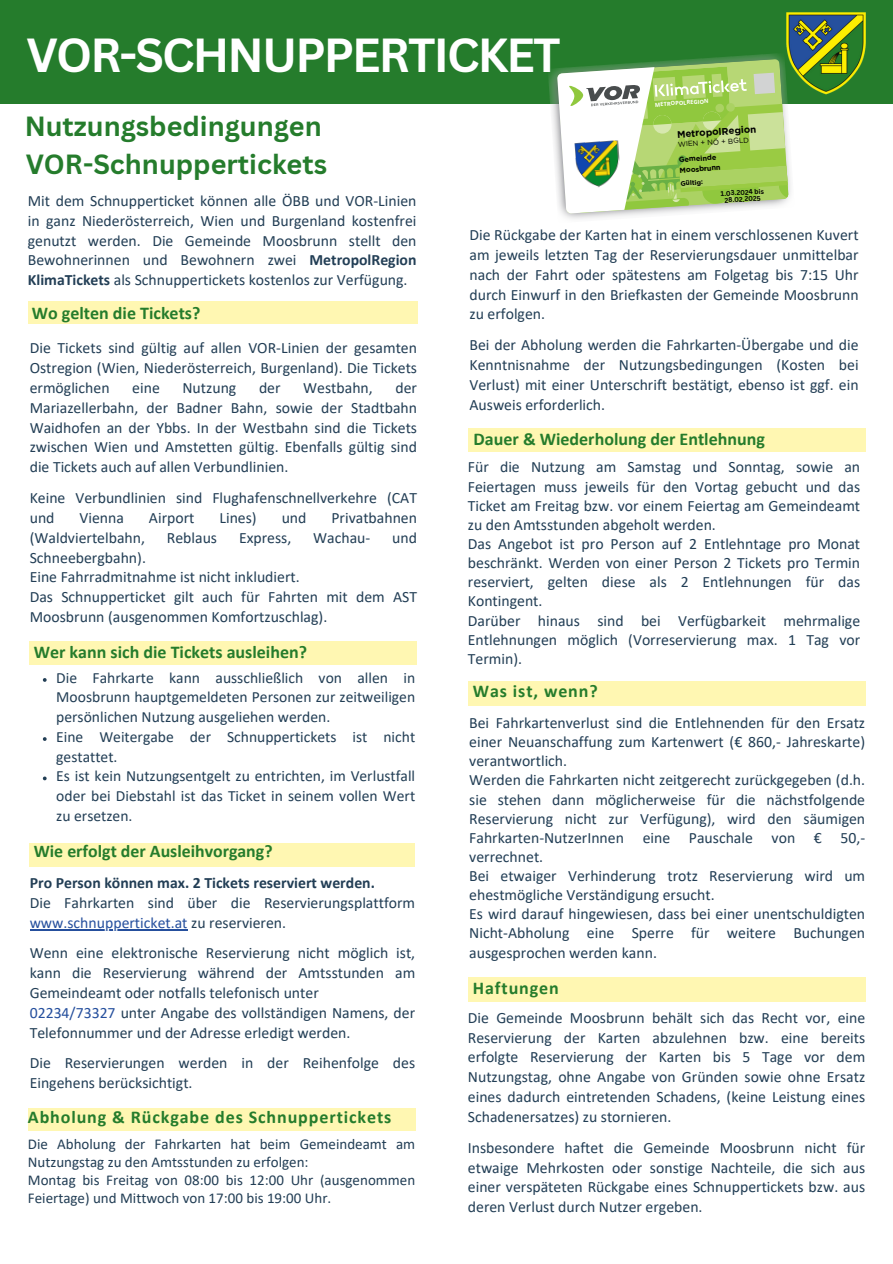
<style>
.page{position:relative;width:893px;height:1264px;background:#fff}
.page>*{position:absolute;margin:0;border:0;box-sizing:border-box;transform-origin:0 0}
.t1{font:700 46.5px "Canva Sans";letter-spacing:-.04em;color:#fff}
.t2{font:700 27px/37.2px "Canva Sans";color:#257c2c}
.t3{font:700 18px "Calibri";color:#257c2c}
.t4{font:700 18px "Calibri";letter-spacing:.05em;color:#257c2c}
.t5{font:700 17.85px "Calibri";color:#257c2c}
.t6{font:15.75px/20px "Calibri";color:#223e55}
.t7{font:15.6px/19.6px "Calibri";color:#223e55;text-align:justify}
.t8{font:15px/18px "Calibri";color:#223e55}
.t9{font:700 9.6px "Gotham";color:#000}
.t10{font:700 7.2px/10.5px "Gotham";color:#000}
.t11{font:7.2px "Gotham";color:#000}
.t12{font:700 6.75px "Canva Sans";color:#000}
.t13{font:700 6.6px "Gotham";color:#000}
.t14{font:700 5.55px "Open Sans";color:#fff}
.s1{font-weight:700}
.s2{color:#254f9d}
</style>
<div class="page">
<div style="left:0;top:29px;width:892px;height:75px;background:#257c2c"></div>
<div style="left:0;top:0;width:892px;height:75px;background:#257c2c"></div>
<img style="left:786px;top:13px;width:79px;height:82px">
<div style="left:28px;top:301px;width:389px;height:23px;background:#fff7b2"></div>
<div style="left:30px;top:843px;width:385px;height:23px;background:#fff7b2"></div>
<svg style="left:43px;top:678px;width:4px;height:3px"></svg>
<svg style="left:43px;top:737px;width:4px;height:4px"></svg>
<svg style="left:43px;top:776px;width:4px;height:4px"></svg>
<div style="left:30px;top:640px;width:387px;height:24px;background:#fff7b2"></div>
<hr style="left:30px;top:928px;width:157px;height:2px;background:#254f9d">
<div style="left:468px;top:428px;width:397px;height:23px;background:#fff7b2"></div>
<div style="left:28px;top:1107px;width:387px;height:23px;background:#fff7b2"></div>
<div style="left:468px;top:680px;width:397px;height:25px;background:#fff7b2"></div>
<div style="left:468px;top:977px;width:397px;height:24px;background:#fff7b2"></div>
<img style="left:699px;top:53px;width:95px;height:6px">
<svg style="left:549px;top:59px;width:259px;height:160px"></svg>
<img style="left:574px;top:140px;width:47px;height:48px">
<h4 class="t1" style="left:27px;top:23px;width:535px">VOR-SCHNUPPERTICKET</h4>
<p class="t14" style="left:654px;top:101px;width:55px;rotate:-4deg">METROPOLREGION</p>
<h3 class="t2" style="left:25px;top:107px;width:304px">Nutzungsbedingungen<br>VOR-Schnuppertickets</h3>
<h3 class="t6" style="left:28px;top:192px;width:390px;text-align:justify">Mit dem Schnupperticket können alle ÖBB und VOR-Linien in ganz Niederösterreich, Wien und Burgenland kostenfrei genutzt werden. Die Gemeinde Moosbrunn stellt den Bewohnerinnen und Bewohnern zwei <span class="s1">MetropolRegion KlimaTickets</span> als Schnuppertickets kostenlos zur Verfügung.</h3>
<h4 class="t3" style="left:32px;top:306px;width:170px">Wo gelten die Tickets?</h4>
<h3 class="t6" style="left:30px;top:339px;width:389px;text-align:justify">Die Tickets sind gültig auf allen VOR-Linien der gesamten Ostregion (Wien, Niederösterreich, Burgenland). Die Tickets ermöglichen</h3>
<h3 class="t6" style="left:132px;top:379px;width:29px">eine</h3>
<h3 class="t6" style="left:182px;top:379px;width:55px">Nutzung</h3>
<h3 class="t6" style="left:259px;top:379px;width:23px">der</h3>
<h3 class="t6" style="left:303px;top:379px;width:71px">Westbahn,</h3>
<h3 class="t6" style="left:30px;top:379px;width:389px;text-align:justify;text-indent:366px">der Mariazellerbahn, der Badner Bahn, sowie der Stadtbahn Waidhofen an der Ybbs. In der Westbahn sind die Tickets zwischen Wien und Amstetten gültig. Ebenfalls gültig sind die Tickets auch auf allen Verbundlinien.</h3>
<h4 class="t6" style="left:30px;top:489px;width:389px">Keine Verbundlinien sind Flughafenschnellverkehre (CAT und</h4>
<h4 class="t6" style="left:79px;top:508px;width:46px">Vienna</h4>
<h4 class="t6" style="left:149px;top:508px;width:47px">Airport</h4>
<h4 class="t6" style="left:219px;top:508px;width:39px">Lines)</h4>
<h4 class="t6" style="left:282px;top:508px;width:26px">und</h4>
<h4 class="t6" style="left:331px;top:508px;width:87px">Privatbahnen</h4>
<h4 class="t6" style="left:30px;top:528px;width:117px">(Waldviertelbahn,</h4>
<h4 class="t6" style="left:167px;top:528px;width:52px">Reblaus</h4>
<h4 class="t6" style="left:239px;top:528px;width:54px">Express,</h4>
<h4 class="t6" style="left:313px;top:528px;width:59px">Wachau-</h4>
<h4 class="t6" style="left:392px;top:528px;width:26px">und</h4>
<h4 class="t6" style="left:30px;top:548px;width:389px">Schneebergbahn).<br>Eine Fahrradmitnahme ist nicht inkludiert.<br>Das Schnupperticket gilt auch für Fahrten mit dem AST Moosbrunn (ausgenommen Komfortzuschlag).</h4>
<h4 class="t3" style="left:34px;top:644px;width:275px">Wer kann sich die Tickets ausleihen?</h4>
<p class="t7" style="left:56px;top:669px;width:360px">Die Fahrkarte kann ausschließlich von allen in Moosbrunn hauptgemeldeten Personen zur zeitweiligen persönlichen Nutzung ausgeliehen werden.</p>
<p class="t7" style="left:56px;top:728px;width:360px">Eine Weitergabe der Schnuppertickets ist nicht gestattet.</p>
<h1 class="t7" style="left:56px;top:767px;width:360px">Es ist kein Nutzungsentgelt zu entrichten, im Verlustfall oder bei Diebstahl ist das Ticket in seinem vollen Wert zu ersetzen.</h1>
<p class="t5" style="left:34px;top:843px;width:240px">Wie erfolgt der Ausleihvorgang?</p>
<p class="t6" style="left:30px;top:873px;width:387px"><span class="s1">Pro Person können max. 2 Tickets reserviert werden.<br></span>Die Fahrkarten sind über die Reservierungsplattform</p>
<p class="t6" style="left:30px;top:908px;width:387px;line-height:30.3px"><span class="s2">www.schnupperticket.at</span> zu reservieren.<br>Wenn eine elektronische Reservierung nicht möglich ist,</p>
<p class="t6" style="left:30px;top:963px;width:387px">kann die Reservierung während der Amtsstunden am</p>
<h2 class="t6" style="left:30px;top:983px;width:387px">Gemeindeamt oder notfalls telefonisch unter<br><span class="s2">02234/73327</span> unter Angabe des vollständigen Namens, der<br>Telefonnummer und der Adresse erledigt werden.</h2>
<h2 class="t6" style="left:30px;top:1053px;width:387px">Die Reservierungen werden in der Reihenfolge des<br>Eingehens berücksichtigt.</h2>
<h4 class="t4" style="left:28px;top:1109px;width:365px">Abholung &amp; Rückgabe des Schnuppertickets</h4>
<h3 class="t8" style="left:28px;top:1136px;width:389px">Die Abholung der Fahrkarten hat beim Gemeindeamt am Nutzungstag zu den Amtsstunden zu erfolgen:<br>Montag bis Freitag von 08:00 bis 12:00 Uhr (ausgenommen Feiertage) und Mittwoch von 17:00 bis 19:00 Uhr.</h3>
<p class="t9" style="left:676px;top:129px;width:81px;rotate:-4deg">MetropolRegion</p>
<p class="t11" style="left:677px;top:140px;width:73px;rotate:-4deg">WIEN + NÖ + BGLD</p>
<p class="t10" style="left:678px;top:154px;width:42px;rotate:-4deg">Gemeinde<br>Moosbrunn</p>
<h4 class="t12" style="left:720px;top:189px;width:45px;rotate:-3deg">1.03.2024 bis</h4>
<h4 class="t12" style="left:724px;top:195px;width:37px;rotate:-3deg">28.02.2025</h4>
<p class="t13" style="left:680px;top:179px;width:24px;rotate:-4deg">Gültig:</p>
<p class="t6" style="left:469px;top:226px;width:390px;text-align:justify">Die Rückgabe der Karten hat in einem verschlossenen Kuvert am jeweils letzten Tag der Reservierungsdauer unmittelbar nach der Fahrt oder spätestens am Folgetag bis 7:15 Uhr durch Einwurf in den Briefkasten der Gemeinde Moosbrunn zu erfolgen.</p>
<p class="t6" style="left:469px;top:336px;width:390px;text-align:justify">Bei der Abholung werden die Fahrkarten-Übergabe und die Kenntnisnahme der Nutzungsbedingungen (Kosten bei Verlust) mit einer Unterschrift bestätigt, ebenso ist ggf. ein Ausweis erforderlich.</p>
<p class="t3" style="left:473px;top:432px;width:293px">Dauer &amp; Wiederholung der Entlehnung</p>
<h3 class="t6" style="left:468px;top:459px;width:394px;line-height:19.2px">Für die Nutzung am Samstag und Sonntag, sowie an Feiertagen muss jeweils für den Vortag gebucht und das Ticket am Freitag bzw. vor einem Feiertag am Gemeindeamt zu den Amtsstunden abgeholt werden.<br>Das Angebot ist pro Person auf 2 Entlehntage pro Monat beschränkt. Werden von einer Person 2 Tickets pro Termin reserviert, gelten diese als 2 Entlehnungen für das Kontingent.<br>Darüber hinaus sind bei Verfügbarkeit mehrmalige Entlehnungen möglich (Vorreservierung max. 1 Tag vor Termin).</h3>
<h3 class="t4" style="left:473px;top:683px;width:126px">Was ist, wenn?</h3>
<h4 class="t6" style="left:469px;top:714px;width:397px;line-height:19.2px">Bei Fahrkartenverlust sind die Entlehnenden für den Ersatz einer Neuanschaffung zum Kartenwert (€ 860,- Jahreskarte) verantwortlich.<br>Werden die Fahrkarten nicht zeitgerecht zurückgegeben (d.h. sie stehen dann möglicherweise für die nächstfolgende Reservierung nicht zur Verfügung), wird den säumigen Fahrkarten-NutzerInnen eine Pauschale von € 50,- verrechnet.<br>Bei etwaiger Verhinderung trotz Reservierung wird um ehestmögliche Verständigung ersucht.<br>Es wird darauf hingewiesen, dass bei einer unentschuldigten Nicht-Abholung eine Sperre für weitere Buchungen ausgesprochen werden kann.</h4>
<h4 class="t4" style="left:473px;top:980px;width:87px">Haftungen</h4>
<h4 class="t6" style="left:468px;top:1008px;width:399px;text-align:justify">Die Gemeinde Moosbrunn behält sich das Recht vor, eine Reservierung der Karten abzulehnen bzw. eine bereits erfolgte Reservierung der Karten bis 5 Tage vor dem Nutzungstag, ohne Angabe von Gründen sowie ohne Ersatz eines dadurch eintretenden Schadens, (keine Leistung eines Schadenersatzes) zu stornieren.</h4>
<h4 class="t6" style="left:468px;top:1138px;width:399px;text-align:justify">Insbesondere haftet die Gemeinde Moosbrunn nicht für etwaige Mehrkosten oder sonstige Nachteile, die sich aus einer verspäteten Rückgabe eines Schnuppertickets bzw. aus deren Verlust durch Nutzer ergeben.</h4>
</div>
